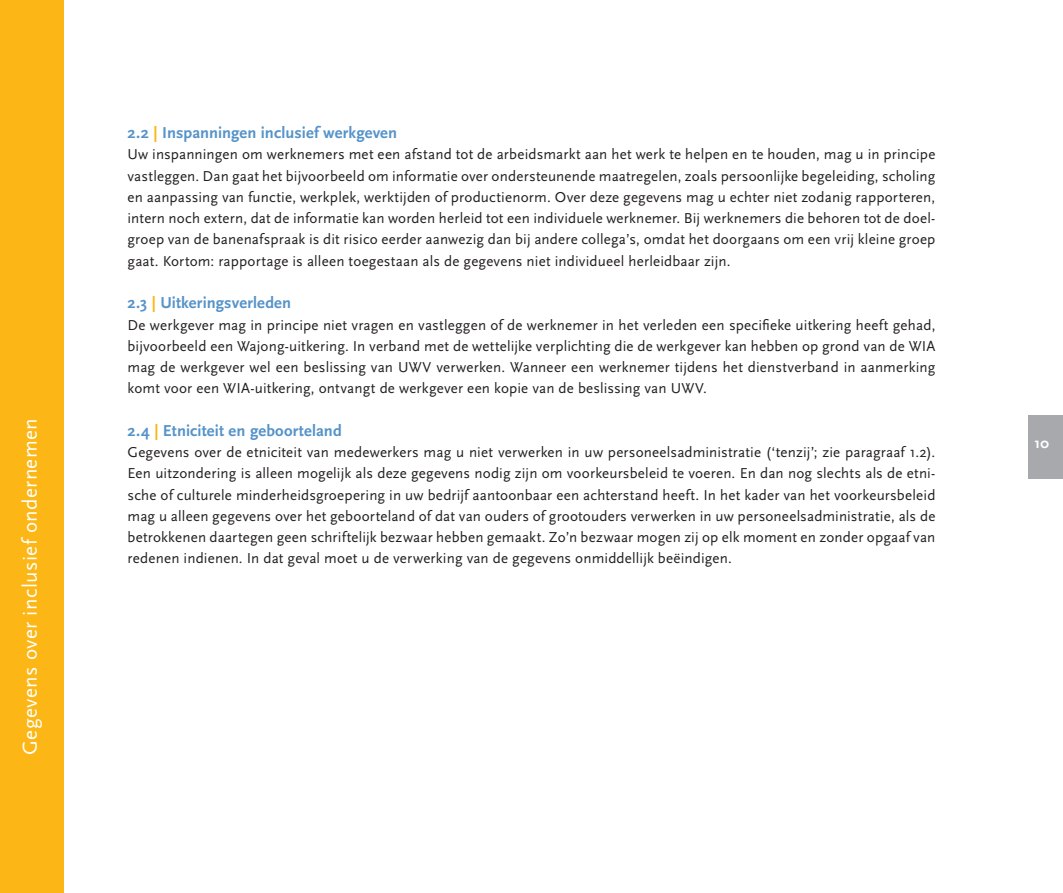
<style>
.page{position:relative;width:1063px;height:893px;background:#fff}
.page>*{position:absolute;margin:0;border:0;box-sizing:border-box;transform-origin:0 0}
.t1{font:21px "Scala Sans";color:#fff}
.t2{font:700 16.5px "Scala Sans";letter-spacing:.005em;color:#5593c9}
.t3{font:15px/21.3px "Scala Sans";letter-spacing:.015em;color:#231f20;text-align:justify}
.t4{font:700 15px "Scala Sans";color:#fff}
.s1{color:#fcb615}
</style>
<div class="page">
<div style="left:1029px;top:415px;width:34px;height:63px;background:#a8a9ad"></div>
<div style="left:0;top:0;width:64px;height:893px;background:#fcb615"></div>
<h1 class="t1" style="left:19px;top:755px;width:338px;rotate:-90deg">Gegevens over inclusief ondernemen</h1>
<p class="t2" style="left:128px;top:124px;width:271px">2.2 <span class="s1">|</span> Inspanningen inclusief werkgeven</p>
<p class="t3" style="left:128px;top:144px;width:809px">Uw inspanningen om werknemers met een afstand tot de arbeidsmarkt aan het werk te helpen en te houden, mag u in principe vastleggen. Dan gaat het bijvoorbeeld om informatie over ondersteunende maatregelen, zoals persoonlijke begeleiding, scholing en aanpassing van functie, werkplek, werktijden of productienorm. Over deze gegevens mag u echter niet zodanig rapporteren, intern noch extern, dat de informatie kan worden herleid tot een individuele werknemer. Bij werknemers die behoren tot de doel&shy;groep van de banenafspraak is dit risico eerder aanwezig dan bij andere collega’s, omdat het doorgaans om een vrij kleine groep gaat. Kortom: rapportage is alleen toegestaan als de gegevens niet individueel herleidbaar zijn.</p>
<p class="t2" style="left:128px;top:294px;width:165px">2.3 <span class="s1">|</span> Uitkeringsverleden</p>
<p class="t3" style="left:128px;top:314px;width:809px;text-align:left">De werkgever mag in principe niet vragen en vastleggen of de werknemer in het verleden een specifieke uitkering heeft gehad, bijvoorbeeld een Wajong-uitkering. I n verband met de wettelijke verplichting die de werkgever kan hebben op grond van de WIA mag de werkgever wel een beslissing van UWV</p>
<p class="t3" style="left:436px;top:357px;width:501px">verwerken. Wanneer een werknemer tijdens het dienstverband in aanmerking</p>
<p class="t3" style="left:128px;top:378px;width:105px">komt voor een WIA-</p>
<p class="t3" style="left:255px;top:378px;width:428px">uitkering, ontvangt de werkgever een kopie van de beslissing van UWV</p>
<p class="t3" style="left:703px;top:378px;width:5px">.</p>
<p class="t2" style="left:128px;top:422px;width:216px">2.4 <span class="s1">|</span> Etniciteit en geboorteland</p>
<p class="t3" style="left:128px;top:442px;width:809px">Gegevens over de etniciteit van medewerkers mag u niet verwerken in uw personeelsadministratie (‘tenzij’; zie paragraaf 1.2).<br>Een uitzondering is alleen mogelijk als deze gegevens nodig zijn om voorkeursbeleid te voeren. En dan nog slechts als de etni&shy;sche of culturele minderheidsgroepering in uw bedrijf aantoonbaar een achterstand heeft. I n het kader van het voorkeursbeleid mag u alleen gegevens over het geboorteland of dat van ouders of grootouders verwerken in uw personeelsadministratie, als de betrokkenen daartegen geen schriftelijk bezwaar hebben gemaakt. Zo’n bezwaar mogen zij op elk moment en zonder opgaaf van redenen indienen. I n dat geval moet u de verwerking van de gegevens onmiddellijk beëindigen.</p>
<p class="t4" style="left:1034px;top:435px;width:16px">10</p>
</div>
